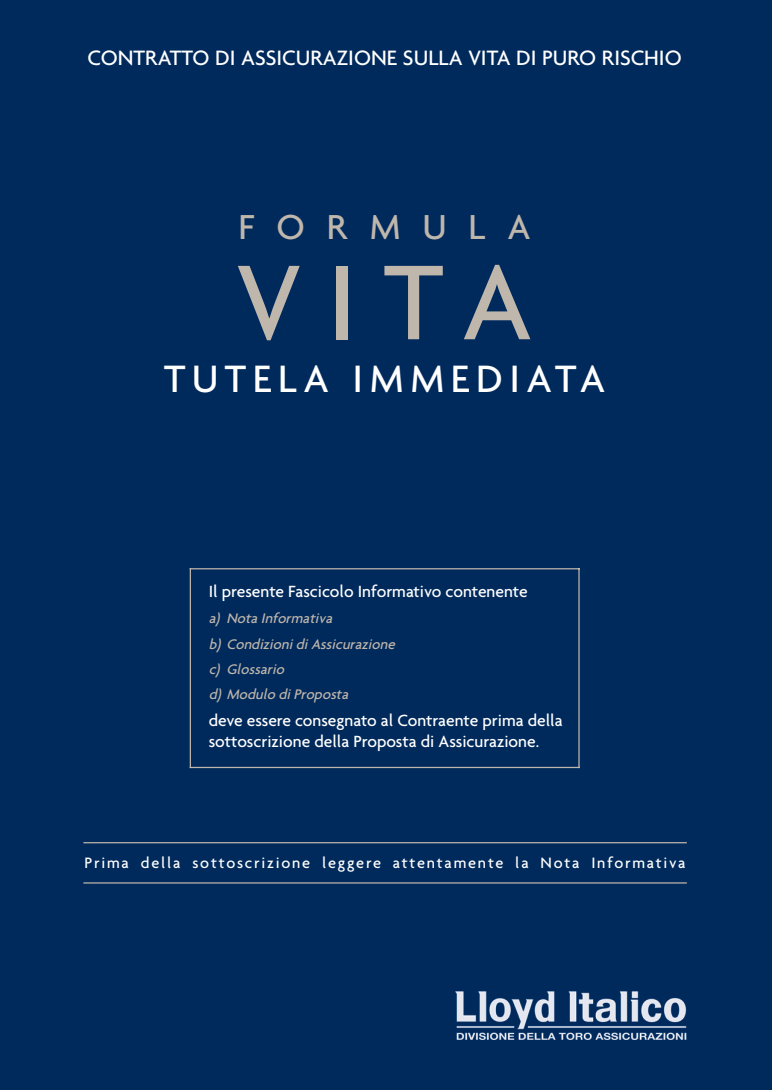
<style>
.page{position:relative;width:772px;height:1090px;background:#002a5c}
.page>*{position:absolute;margin:0;border:0;box-sizing:border-box;transform-origin:0 0}
.t1{font:500 115px "Agenda";color:#bfb6ac}
.t2{font:500 41.25px "Agenda";letter-spacing:.155em;color:#fff}
.t3{font:500 37.5px "Agenda";letter-spacing:.58em;color:#bfb6ac}
.t4{font:500 22.5px "Agenda";color:#fff}
.t5{font:500 17.5px/21px "Agenda";color:#fff}
.t6{font:500 16.25px "Agenda";letter-spacing:.11em;color:#fff}
.t7{font:italic 500 15px/25.1px "Agenda";color:#bfb6ac}
</style>
<div class="page">
<div style="left:438px;top:980px;width:272px;height:84px;background:#002a5c"></div>
<img style="left:455px;top:991px;width:231px;height:49px">
<hr style="left:83px;top:882px;width:604px;height:1px;background:#bfb6ac">
<hr style="left:83px;top:842px;width:604px;height:1px;background:#bfb6ac">
<hr style="left:190px;top:568px;width:1px;height:200px;background:#bfb6ac">
<hr style="left:578px;top:568px;width:1px;height:200px;background:#bfb6ac">
<hr style="left:190px;top:568px;width:389px;height:1px;background:#bfb6ac">
<hr style="left:190px;top:767px;width:389px;height:1px;background:#bfb6ac">
<p class="t4" style="left:88px;top:48px;width:595px">CONTRATTO DI ASSICURAZIONE SULLA VITA DI PURO RISCHIO</p>
<h3 class="t3" style="left:238px;top:211px;width:294px">FORMULA</h3>
<h1 class="t1" style="left:237px;top:256px;width:297px">VITA</h1>
<h2 class="t2" style="left:164px;top:362px;width:443px">TUTELA IMMEDIATA</h2>
<p class="t5" style="left:209px;top:582px;width:320px">Il presente Fascicolo Informativo contenente</p>
<p class="t7" style="left:209px;top:607px;width:191px">a) Nota Informativa<br>b) CondizionidiAssicurazione c) Glossario<br>d) Modulo diProposta</p>
<p class="t5" style="left:209px;top:711px;width:356px">deve essere consegnato al Contraente prima della sottoscrizione della Proposta di Assicurazione.</p>
<p class="t6" style="left:85px;top:856px;width:602px">Prima della sottoscrizione leggere attentamente la Nota Informativa</p>
</div>
